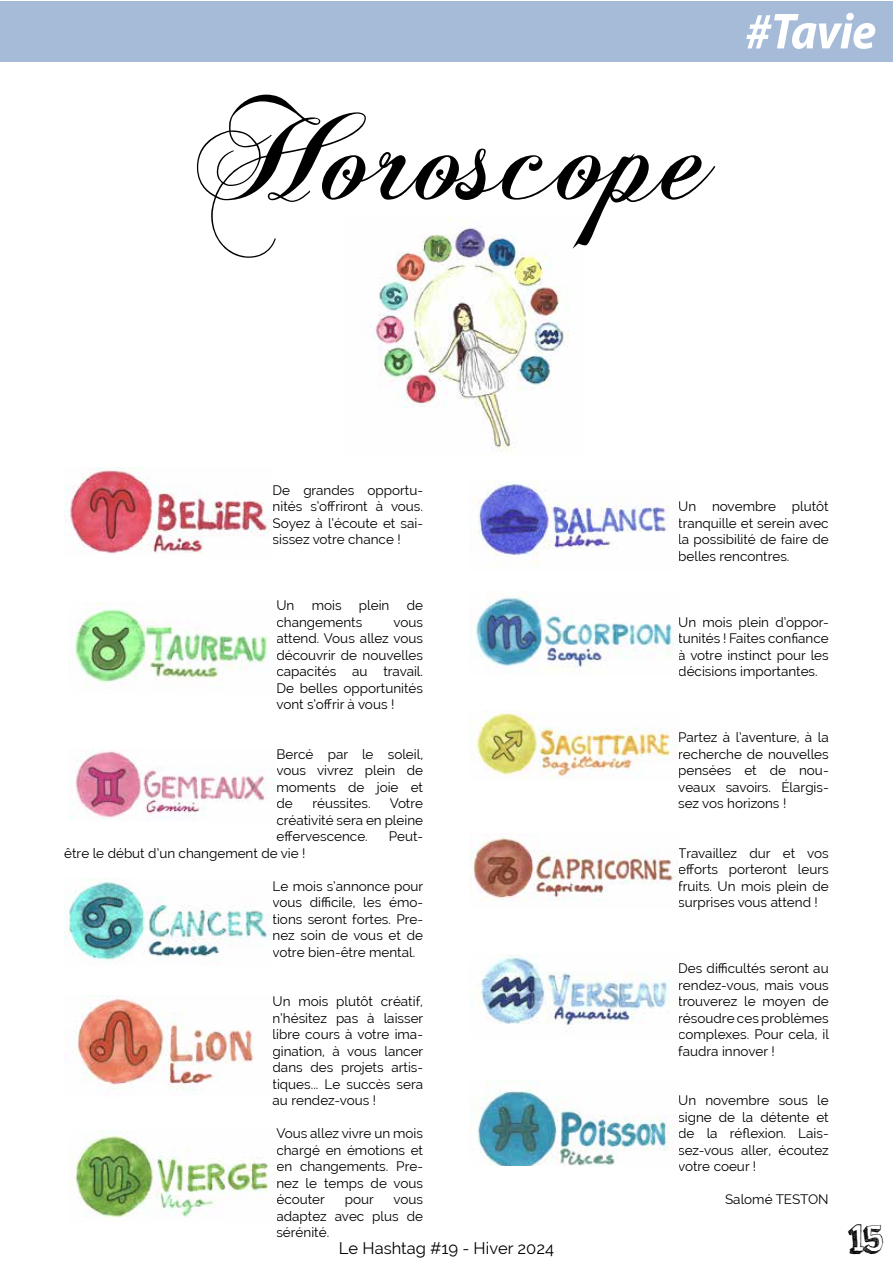
<style>
.page{position:relative;width:893px;height:1263px;background:#fff}
.page>*{position:absolute;margin:0;border:0;box-sizing:border-box;transform-origin:0 0}
.t1{font:141px "Chopin Script";color:#000}
.t2{font:italic 51px "Myriad Variable Concept";letter-spacing:-.015em;color:#fff}
.t3{font:42px "orangejuice";color:#000}
.t4{font:16.5px "Raleway";color:#000}
.t5{font:13.5px/16.5px "Raleway";color:#000;text-align:justify}
</style>
<div class="page">
<div style="left:0;top:1px;width:893px;height:61px;background:#a5bbd7"></div>
<img style="left:373px;top:218px;width:196px;height:234px">
<img style="left:64px;top:467px;width:208px;height:87px">
<img style="left:74px;top:995px;width:181px;height:97px">
<img style="left:68px;top:1130px;width:208px;height:87px">
<img style="left:473px;top:481px;width:204px;height:85px">
<img style="left:470px;top:591px;width:208px;height:77px">
<img style="left:470px;top:710px;width:208px;height:69px">
<img style="left:470px;top:836px;width:207px;height:65px">
<img style="left:470px;top:955px;width:199px;height:77px">
<img style="left:473px;top:1081px;width:205px;height:84px">
<img style="left:75px;top:603px;width:193px;height:85px">
<img style="left:68px;top:751px;width:208px;height:69px">
<img style="left:64px;top:879px;width:208px;height:83px">
<h1 class="t1" style="left:197px;top:66px;width:517px">Horoscope</h1>
<h2 class="t2" style="left:745px;top:2px;width:132px">#Tavie</h2>
<p class="t5" style="left:273px;top:482px;width:152px">De grandes opportu&shy;nités s’offriront à vous.<br>Soyez à l’écoute et sai&shy;sissez votre chance !</p>
<p class="t5" style="left:276px;top:597px;width:19px">Un</p>
<p class="t5" style="left:312px;top:597px;width:31px">mois</p>
<p class="t5" style="left:359px;top:597px;width:32px">plein</p>
<p class="t5" style="left:407px;top:597px;width:18px">de</p>
<p class="t5" style="left:276px;top:614px;width:87px">changements</p>
<p class="t5" style="left:276px;top:614px;width:148px;text-indent:117px">vous attend. Vous allez vous découvrir de nouvelles capacités au travail.<br>De belles opportunités vont s’offrir à vous !</p>
<p class="t5" style="left:276px;top:746px;width:148px">Bercé par le soleil, vous vivrez plein de moments de joie et de</p>
<p class="t5" style="left:312px;top:795px;width:60px">réussites.</p>
<p class="t5" style="left:276px;top:795px;width:148px;text-indent:113px">Votre créativité sera en pleine effervescence.</p>
<p class="t5" style="left:389px;top:828px;width:36px">Peut-</p>
<p class="t5" style="left:64px;top:845px;width:243px">être le début d’un changement de vie !</p>
<p class="t5" style="left:273px;top:878px;width:152px">Le mois s’annonce pour vous difficile, les émo&shy;tions seront fortes. Pre&shy;nez soin de vous et de votre bien-être mental.</p>
<p class="t5" style="left:273px;top:993px;width:152px">Un mois plutôt créatif, n’hésitez pas à laisser libre cours à votre ima&shy;gination, à vous lancer dans des projets artis&shy;tiques... Le succès sera au rendez-vous !</p>
<p class="t5" style="left:276px;top:1125px;width:148px">Vous allez vivre un mois chargé en émotions et en changements. Pre&shy;nez le temps de vous écouter</p>
<p class="t5" style="left:276px;top:1191px;width:148px;text-indent:117px">vous adaptez avec plus de sérénité.</p>
<p class="t5" style="left:345px;top:1191px;width:31px">pour</p>
<p class="t4" style="left:339px;top:1238px;width:217px">Le Hashtag #19 - Hiver 2024</p>
<p class="t5" style="left:678px;top:498px;width:152px">Un novembre plutôt tranquille et serein avec la possibilité de faire de belles rencontres.</p>
<p class="t5" style="left:678px;top:614px;width:152px">Un mois plein d’oppor&shy;tunités ! Faites confiance à votre instinct pour les décisions importantes.</p>
<p class="t5" style="left:678px;top:729px;width:152px">Partez à l’aventure, à la recherche de nouvelles pensées et de nou&shy;veaux savoirs. Élargis&shy;sez vos horizons !</p>
<p class="t5" style="left:678px;top:845px;width:152px">Travaillez dur et vos efforts porteront leurs fruits. Un mois plein de surprises vous attend !</p>
<p class="t5" style="left:678px;top:960px;width:152px">Des difficultés seront au rendez-vous, mais vous trouverez le moyen de résoudre ces problèmes complexes. Pour cela, il faudra innover !</p>
<p class="t5" style="left:678px;top:1092px;width:152px">Un novembre sous le signe de la détente et de la réflexion. Lais&shy;sez-vous aller, écoutez votre coeur !</p>
<p class="t5" style="left:725px;top:1191px;width:105px">Salomé TESTON</p>
<h3 class="t3" style="left:848px;top:1210px;width:36px">15</h3>
</div>
